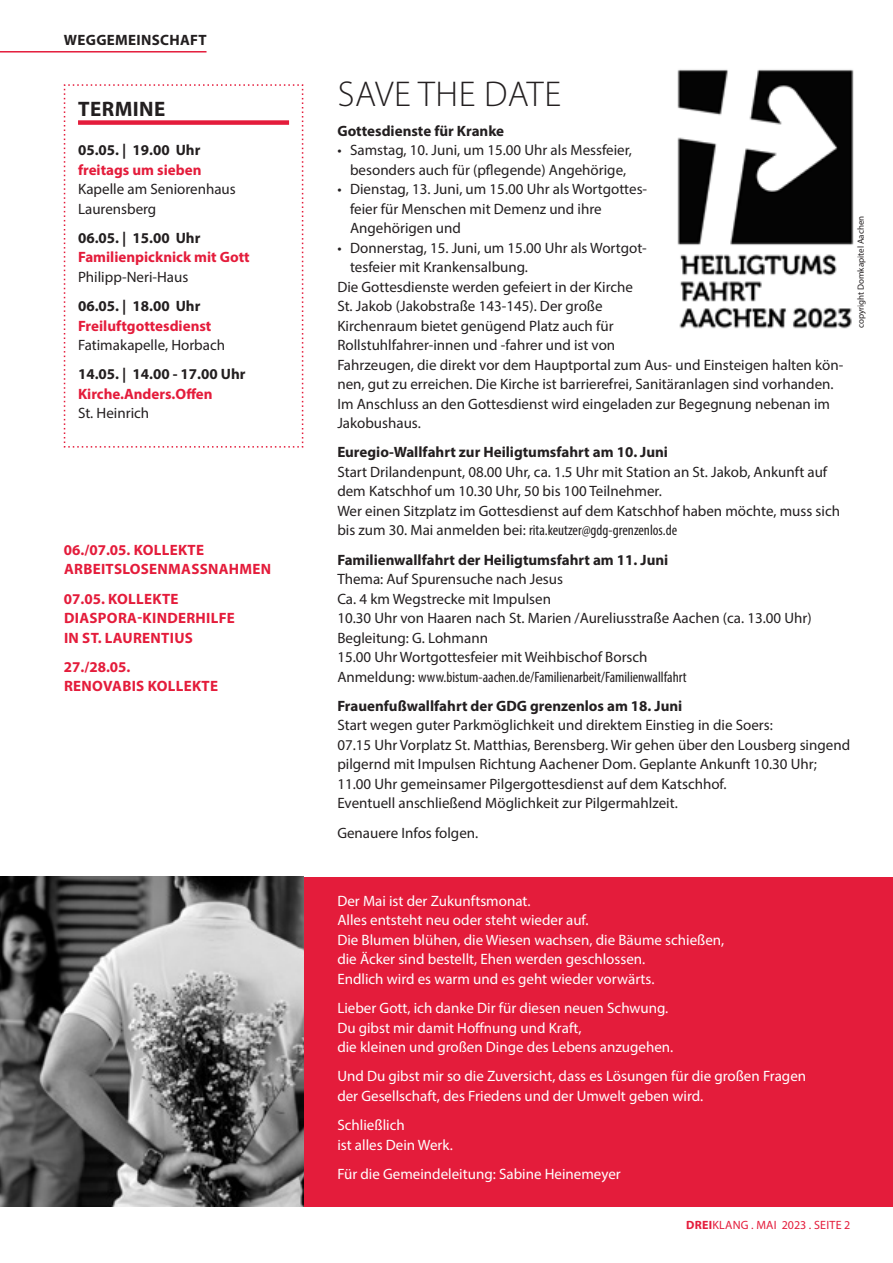
<style>
.page{position:relative;width:893px;height:1263px;background:#fff}
.page>*{position:absolute;margin:0;border:0;box-sizing:border-box;transform-origin:0 0}
.Überschrift_24{font:300 36px "Myriad Pro";letter-spacing:.02em;color:#231f20}
.Titel{font:700 21px "Myriad Pro";letter-spacing:.02em;color:#231f20}
.Fließtext{font:15px/19.5px "Myriad Pro";color:#231f20}
.Fließtext-2{font:15px/19.5px "Myriad Pro";color:#fff}
.Fließtext_ohne_Absta{font:15px/19.5px "Myriad Pro";color:#231f20}
.Fließtext_ohne_Absta-2{font:700 15px "Myriad Pro";color:#231f20}
.Überschrift_14{font:700 15px/19.5px "Myriad Pro";letter-spacing:.02em;color:#e41c3b}
.Fett_mit_Abstand{font:15px/19.5px "Myriad Pro";color:#231f20}
.Fließtext-3{font:condensed 15px "Myriad Pro";color:#231f20}
.Fett_mit_Abstand-2{font:700 15px/19.5px "Myriad Pro";color:#231f20}
.Fett_mit_Abstand-3{font:700 15px/19.5px "Myriad Pro";color:#e41c3b}
.Fett_mit_Abstand-4{font:700 15px "Myriad Pro";letter-spacing:.02em;color:#231f20}
.t1{font:12px "Myriad Pro";letter-spacing:.02em;color:#e41c3b}
.Bildnachweis_schwarz{font:9px "Myriad Pro";color:#231f20}
.s1{font-weight:700;color:#e41c3b}
.s2{font-weight:400;color:#231f20}
.s3{color:#e41c3b}
.s4{font-weight:400}
.s5{font-stretch:condensed}
.s6{font-stretch:normal}
.s7{font-weight:700}
</style>
<div class="page">
<svg style="left:63px;top:84px;width:241px;height:364px"></svg>
<div style="left:299px;top:877px;width:594px;height:329px;background:#e41c3b"></div>
<img style="left:0;top:877px;width:303px;height:329px">
<img style="left:677px;top:69px;width:177px;height:260px">
<hr style="left:0;top:51px;width:207px;height:2px;background:#e41c3b">
<p class="Fett_mit_Abstand-4" style="left:64px;top:30px;width:144px">WEGGEMEINSCHAFT</p>
<p class="Titel" style="left:78px;top:95px;width:89px">TERMINE</p>
<p class="Fließtext_ohne_Absta-2" style="left:78px;top:140px;width:124px">05.05. | 19.00 Uhr</p>
<p class="Fett_mit_Abstand" style="left:78px;top:160px;width:159px"><span class="s1">freitags um sieben<br></span>Kapelle am Seniorenhaus<br>Laurensberg</p>
<p class="Fließtext_ohne_Absta-2" style="left:78px;top:228px;width:124px">06.05. | 15.00 Uhr</p>
<p class="Fett_mit_Abstand-3" style="left:78px;top:247px;width:173px">Familienpicknick mit Gott<br><span class="s2">Philipp-Neri-Haus</span></p>
<p class="Fließtext_ohne_Absta-2" style="left:78px;top:296px;width:124px">06.05. | 18.00 Uhr</p>
<p class="Fett_mit_Abstand" style="left:78px;top:316px;width:149px"><span class="s1">Freiluftgottesdienst<br></span>Fatimakapelle, Horbach</p>
<p class="Fett_mit_Abstand-2" style="left:78px;top:364px;width:169px">14.05. | 14.00 - 17.00 Uhr<br><span class="s3">Kirche.Anders.Offen<br></span><span class="s4">St. Heinrich</span></p>
<p class="Überschrift_14" style="left:64px;top:540px;width:209px">06./07.05. KOLLEKTE<br>ARBEITSLOSENMASSNAHMEN</p>
<p class="Überschrift_14" style="left:64px;top:588px;width:173px">07.05. KOLLEKTE<br>DIASPORA-KINDERHILFE<br>IN ST. LAURENTIUS</p>
<p class="Überschrift_14" style="left:64px;top:657px;width:156px">27./28.05.<br>RENOVABIS KOLLEKTE</p>
<p class="Überschrift_24" style="left:338px;top:73px;width:225px">SAVE THE DATE</p>
<p class="Fließtext_ohne_Absta-2" style="left:337px;top:121px;width:168px">Gottesdienste für Kranke</p>
<p class="Fließtext" style="left:337px;top:140px;width:296px;text-align:center">• Samstag, 10. Juni, um 15.00 Uhr als Messfeier, besonders auch für (pflegende) Angehörige,</p>
<p class="Fließtext" style="left:350px;top:179px;width:299px;text-indent:-13px">• Dienstag, 13. Juni, um 15.00 Uhr als Wortgottes&shy;feier für Menschen mit Demenz und ihre<br>Angehörigen und</p>
<p class="Fließtext" style="left:350px;top:238px;width:298px;text-indent:-13px">• Donnerstag, 15. Juni, um 15.00 Uhr als Wortgot&shy;tesfeier mit Krankensalbung.</p>
<p class="Fließtext" style="left:337px;top:277px;width:507px">Die Gottesdienste werden gefeiert in der Kirche<br>St. Jakob (Jakobstraße 143-145). Der große<br>Kirchenraum bietet genügend Platz auch für<br>Rollstuhlfahrer-innen und -fahrer und ist von<br>Fahrzeugen, die direkt vor dem Hauptportal zum Aus- und Einsteigen halten kön&shy;nen, gut zu erreichen. Die Kirche ist barrierefrei, Sanitäranlagen sind vorhanden.<br>Im Anschluss an den Gottesdienst wird eingeladen zur Begegnung nebenan im Jakobushaus.</p>
<p class="Fließtext_ohne_Absta-2" style="left:337px;top:442px;width:332px">Euregio-Wallfahrt zur Heiligtumsfahrt am 10. Juni</p>
<p class="Fließtext" style="left:337px;top:462px;width:504px">Start Drilandenpunt, 08.00 Uhr, ca. 1.5 Uhr mit Station an St. Jakob, Ankunft auf dem Katschhof um 10.30 Uhr, 50 bis 100 Teilnehmer.<br>Wer einen Sitzplatz im Gottesdienst auf dem Katschhof haben möchte, muss sich bis zum 30. Mai anmelden bei: <span class="s5">rita.keutzer@gdg-grenzenlos.de</span></p>
<p class="Fließtext_ohne_Absta-2" style="left:337px;top:550px;width:332px">Familienwallfahrt der Heiligtumsfahrt am 11. Juni</p>
<p class="Fließtext_ohne_Absta" style="left:337px;top:569px;width:227px">Thema: Auf Spurensuche nach Jesus</p>
<p class="Fließtext_ohne_Absta" style="left:337px;top:589px;width:215px">Ca. 4 km Wegstrecke mit Impulsen</p>
<p class="Fließtext_ohne_Absta" style="left:337px;top:608px;width:476px">10.30 Uhr von Haaren nach St. Marien /Aureliusstraße Aachen (ca. 13.00 Uhr)</p>
<p class="Fließtext_ohne_Absta" style="left:337px;top:628px;width:152px">Begleitung: G. Lohmann</p>
<p class="Fließtext_ohne_Absta" style="left:337px;top:647px;width:312px">15.00 Uhr Wortgottesfeier mit Weihbischof Borsch</p>
<p class="Fließtext-3" style="left:337px;top:668px;width:351px"><span class="s6">Anmeldung:</span> www.bistum-aachen.de/Familienarbeit/Familienwallfahrt</p>
<p class="Fließtext_ohne_Absta-2" style="left:337px;top:696px;width:346px">Frauenfußwallfahrt der GDG grenzenlos am 18. Juni</p>
<p class="Fließtext_ohne_Absta" style="left:337px;top:715px;width:514px">Start wegen guter Parkmöglichkeit und direktem Einstieg in die Soers:<br>07.15 Uhr Vorplatz St. Matthias, Berensberg. Wir gehen über den Lousberg singend pilgernd mit Impulsen Richtung Aachener Dom. Geplante Ankunft 10.30 Uhr;</p>
<p class="Fließtext" style="left:337px;top:774px;width:391px">11.00 Uhr gemeinsamer Pilgergottesdienst auf dem Katschhof.<br>Eventuell anschließend Möglichkeit zur Pilgermahlzeit.</p>
<p class="Fließtext" style="left:337px;top:823px;width:142px">Genauere Infos folgen.</p>
<p class="Bildnachweis_schwarz" style="left:855px;top:328px;width:114px;rotate:-90deg">copyright Domkapitel Aachen</p>
<p class="Fließtext-2" style="left:337px;top:891px;width:388px">Der Mai ist der Zukunftsmonat.<br>Alles entsteht neu oder steht wieder auf.<br>Die Blumen blühen, die Wiesen wachsen, die Bäume schießen, die Äcker sind bestellt, Ehen werden geschlossen.<br>Endlich wird es warm und es geht wieder vorwärts.</p>
<p class="Fließtext-2" style="left:337px;top:998px;width:337px">Lieber Gott, ich danke Dir für diesen neuen Schwung.<br>Du gibst mir damit Hoffnung und Kraft,<br>die kleinen und großen Dinge des Lebens anzugehen.</p>
<p class="Fließtext-2" style="left:337px;top:1066px;width:470px">Und Du gibst mir so die Zuversicht, dass es Lösungen für die großen Fragen der Gesellschaft, des Friedens und der Umwelt geben wird.</p>
<p class="Fließtext-2" style="left:337px;top:1115px;width:117px">Schließlich<br>ist alles Dein Werk.</p>
<p class="Fließtext-2" style="left:337px;top:1164px;width:285px">Für die Gemeindeleitung: Sabine Heinemeyer</p>
<p class="t1" style="left:686px;top:1218px;width:166px"><span class="s7">DREI</span>KLANG . MAI 2023 . SEITE 2</p>
</div>
